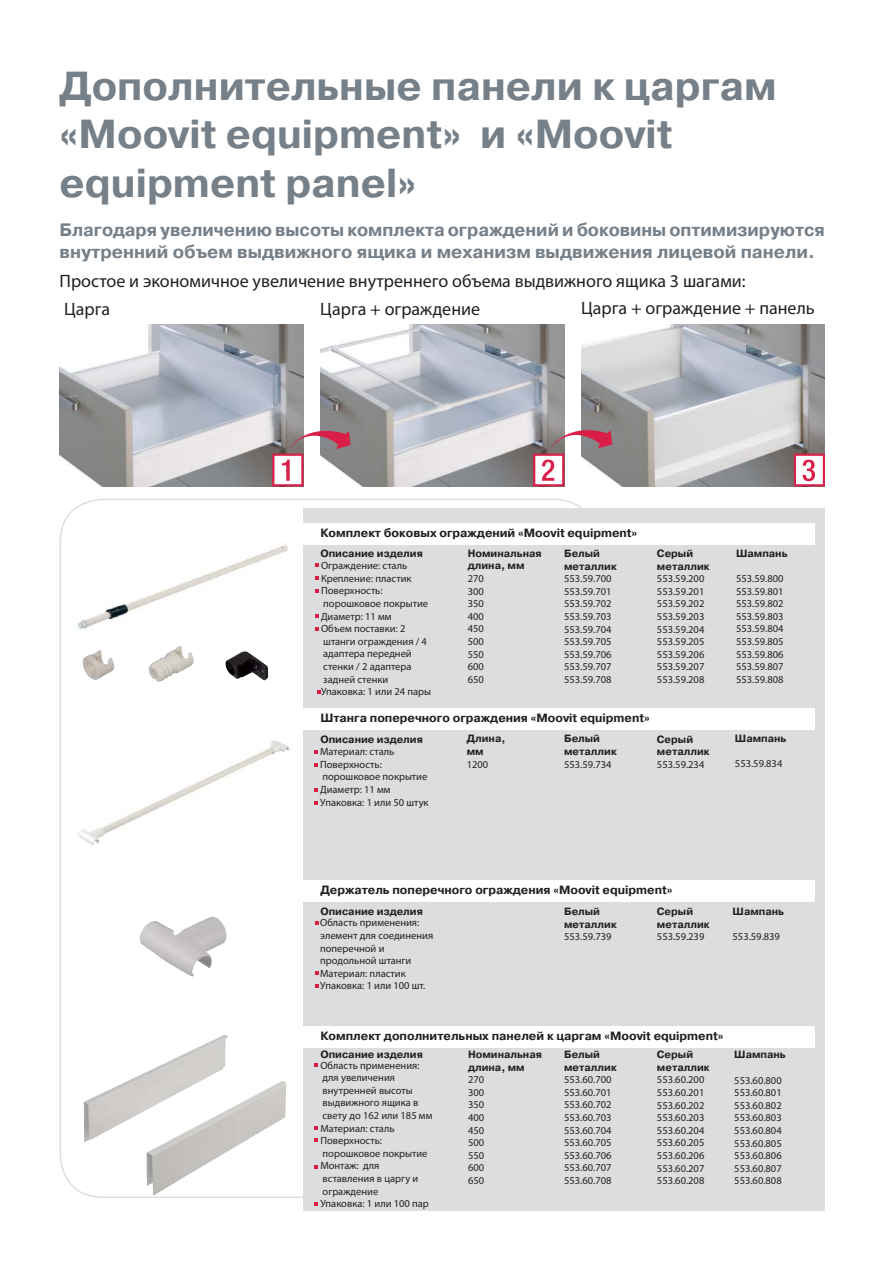
<style>
.page{position:relative;width:893px;height:1263px;background:#fff}
.page>*{position:absolute;margin:0;border:0;box-sizing:border-box;transform-origin:0 0}
.t1{font:700 40.5px/48.6px "Pragmatica C";color:#768088}
.t2{font:700 18px/21.6px "Pragmatica C";letter-spacing:-.005em;color:#768088}
.t3{font:18px "Myriad Pro";color:#231f20}
.t4{font:700 12px "Pragmatica C";color:#231f20}
.t5{font:10.5px/12.6px "Myriad Pro";color:#231f20;text-align:justify}
.t6{font:700 10.5px/12.6px "Pragmatica C";color:#231f20}
</style>
<div class="page">
<div style="left:303px;top:508px;width:522px;height:703px;background:#dcddde"></div>
<svg style="left:60px;top:499px;width:537px;height:699px"></svg>
<div style="left:298px;top:524px;width:517px;height:21px;background:#fff"></div>
<img style="left:84px;top:1035px;width:202px;height:161px">
<img style="left:139px;top:916px;width:88px;height:61px">
<img style="left:75px;top:543px;width:213px;height:88px">
<img style="left:74px;top:738px;width:217px;height:109px">
<div style="left:298px;top:708px;width:517px;height:21px;background:#fff"></div>
<div style="left:298px;top:880px;width:517px;height:21px;background:#fff"></div>
<div style="left:298px;top:1027px;width:517px;height:21px;background:#fff"></div>
<img style="left:60px;top:324px;width:243px;height:162px">
<img style="left:320px;top:324px;width:244px;height:162px">
<img style="left:581px;top:324px;width:244px;height:162px">
<svg style="left:272px;top:420px;width:78px;height:66px"></svg>
<svg style="left:533px;top:419px;width:79px;height:67px"></svg>
<svg style="left:794px;top:454px;width:31px;height:32px"></svg>
<img style="left:82px;top:650px;width:32px;height:30px">
<img style="left:148px;top:645px;width:46px;height:37px">
<img style="left:225px;top:651px;width:43px;height:29px">
<svg style="left:315px;top:564px;width:4px;height:3px"></svg>
<svg style="left:315px;top:576px;width:4px;height:4px"></svg>
<svg style="left:315px;top:590px;width:4px;height:3px"></svg>
<svg style="left:315px;top:614px;width:4px;height:3px"></svg>
<svg style="left:315px;top:627px;width:4px;height:4px"></svg>
<svg style="left:317px;top:690px;width:3px;height:4px"></svg>
<svg style="left:314px;top:750px;width:4px;height:3px"></svg>
<svg style="left:314px;top:763px;width:4px;height:3px"></svg>
<svg style="left:314px;top:788px;width:4px;height:4px"></svg>
<svg style="left:314px;top:801px;width:4px;height:3px"></svg>
<svg style="left:314px;top:1063px;width:4px;height:4px"></svg>
<svg style="left:316px;top:984px;width:3px;height:4px"></svg>
<svg style="left:316px;top:971px;width:3px;height:4px"></svg>
<svg style="left:314px;top:1126px;width:4px;height:4px"></svg>
<svg style="left:314px;top:1139px;width:4px;height:3px"></svg>
<svg style="left:314px;top:1165px;width:4px;height:3px"></svg>
<svg style="left:314px;top:1202px;width:4px;height:3px"></svg>
<h1 class="t1" style="left:60px;top:64px;width:719px">Дополнительные панели к царгам «Moovit equipment» и «Moovit equipment panel»</h1>
<h2 class="t2" style="left:60px;top:220px;width:767px">Благодаря увеличению высоты комплекта ограждений и боковины оптимизируются внутренний объем выдвижного ящика и механизм выдвижения лицевой панели.</h2>
<h2 class="t3" style="left:60px;top:275px;width:687px">Простое и экономичное увеличение внутреннего объема выдвижного ящика 3 шагами:</h2>
<h2 class="t3" style="left:64px;top:302px;width:48px">Царга</h2>
<h2 class="t3" style="left:320px;top:302px;width:161px">Царга + ограждение</h2>
<h2 class="t3" style="left:581px;top:302px;width:235px">Царга + ограждение + панель</h2>
<p class="t4" style="left:320px;top:529px;width:318px">Комплект боковых ограждений «Moovit equipment»</p>
<p class="t6" style="left:320px;top:548px;width:104px">Описание изделия</p>
<p class="t5" style="left:321px;top:560px;width:112px;text-align:left">Ограждение: сталь<br>Крепление: пластик<br>Поверхность: порошковое покрытие<br>Диаметр: 11 мм<br>Объем поставки: 2 штанги ограждения / 4 адаптера передней стенки / 2 адаптера задней стенки<br>Упаковка: 1 или 24 пары</p>
<p class="t6" style="left:468px;top:548px;width:75px">Номинальная длина, мм</p>
<p class="t5" style="left:468px;top:573px;width:18px">270<br>300<br>350<br>400<br>450<br>500<br>550<br>600<br>650</p>
<p class="t6" style="left:564px;top:548px;width:54px">Белый металлик</p>
<p class="t5" style="left:564px;top:573px;width:49px">553.59.700<br>553.59.701<br>553.59.702<br>553.59.703<br>553.59.704<br>553.59.705<br>553.59.706<br>553.59.707<br>553.59.708</p>
<p class="t4" style="left:320px;top:714px;width:331px">Штанга поперечного ограждения «Moovit equipment»</p>
<p class="t6" style="left:320px;top:734px;width:104px">Описание изделия</p>
<p class="t5" style="left:320px;top:746px;width:110px;text-align:left">Материал: сталь<br>Поверхность: порошковое покрытие<br>Диаметр: 11 мм<br>Упаковка: 1 или 50 штук</p>
<p class="t6" style="left:467px;top:733px;width:40px">Длина, мм</p>
<p class="t5" style="left:467px;top:759px;width:23px">1200</p>
<p class="t6" style="left:564px;top:733px;width:54px">Белый металлик</p>
<p class="t5" style="left:564px;top:759px;width:49px">553.59.734</p>
<p class="t6" style="left:657px;top:548px;width:54px">Серый металлик</p>
<p class="t5" style="left:657px;top:573px;width:49px">553.59.200<br>553.59.201<br>553.59.202<br>553.59.203<br>553.59.204<br>553.59.205<br>553.59.206<br>553.59.207<br>553.59.208</p>
<p class="t6" style="left:657px;top:734px;width:54px">Серый металлик</p>
<p class="t5" style="left:657px;top:759px;width:49px">553.59.234</p>
<p class="t6" style="left:736px;top:548px;width:53px">Шампань</p>
<p class="t5" style="left:736px;top:573px;width:49px">553.59.800<br>553.59.801<br>553.59.802<br>553.59.803<br>553.59.804<br>553.59.805<br>553.59.806<br>553.59.807<br>553.59.808</p>
<p class="t6" style="left:735px;top:733px;width:53px">Шампань</p>
<p class="t5" style="left:735px;top:758px;width:49px">553.59.834</p>
<p class="t4" style="left:320px;top:885px;width:353px">Держатель поперечного ограждения «Moovit equipment»</p>
<p class="t6" style="left:320px;top:906px;width:104px">Описание изделия</p>
<p class="t5" style="left:320px;top:917px;width:115px;text-align:left">Область применения: элемент для соединения поперечной и продольной штанги<br>Материал: пластик<br>Упаковка: 1 или 100 шт.</p>
<p class="t6" style="left:564px;top:906px;width:54px">Белый металлик</p>
<p class="t5" style="left:564px;top:931px;width:49px">553.59.739</p>
<p class="t6" style="left:657px;top:906px;width:54px">Серый металлик</p>
<p class="t5" style="left:657px;top:931px;width:49px">553.59.239</p>
<p class="t6" style="left:732px;top:906px;width:53px">Шампань</p>
<p class="t5" style="left:732px;top:931px;width:49px">553.59.839</p>
<p class="t4" style="left:320px;top:1031px;width:405px">Комплект дополнительных панелей к царгам «Moovit equipment»</p>
<p class="t6" style="left:320px;top:1049px;width:104px">Описание изделия</p>
<p class="t5" style="left:320px;top:1059px;width:113px;text-align:left">Область применения: для увеличения внутренней высоты выдвижного ящика в свету до 162 или 185 мм<br>Материал: сталь<br>Поверхность: порошковое покрытие<br>Монтаж: для вставления в царгу и ограждение<br>Упаковка: 1 или 100 пар</p>
<p class="t6" style="left:468px;top:1049px;width:75px">Номинальная длина, мм</p>
<p class="t5" style="left:468px;top:1074px;width:18px">270<br>300<br>350<br>400<br>450<br>500<br>550<br>600<br>650</p>
<p class="t6" style="left:564px;top:1049px;width:54px">Белый металлик</p>
<p class="t5" style="left:564px;top:1074px;width:49px">553.60.700<br>553.60.701<br>553.60.702<br>553.60.703<br>553.60.704<br>553.60.705<br>553.60.706<br>553.60.707<br>553.60.708</p>
<p class="t6" style="left:657px;top:1049px;width:54px">Серый металлик</p>
<p class="t5" style="left:657px;top:1074px;width:49px">553.60.200<br>553.60.201<br>553.60.202<br>553.60.203<br>553.60.204<br>553.60.205<br>553.60.206<br>553.60.207<br>553.60.208</p>
<p class="t6" style="left:734px;top:1049px;width:53px">Шампань</p>
<p class="t5" style="left:734px;top:1074px;width:49px">553.60.800<br>553.60.801<br>553.60.802<br>553.60.803<br>553.60.804<br>553.60.805<br>553.60.806<br>553.60.807<br>553.60.808</p>
</div>
